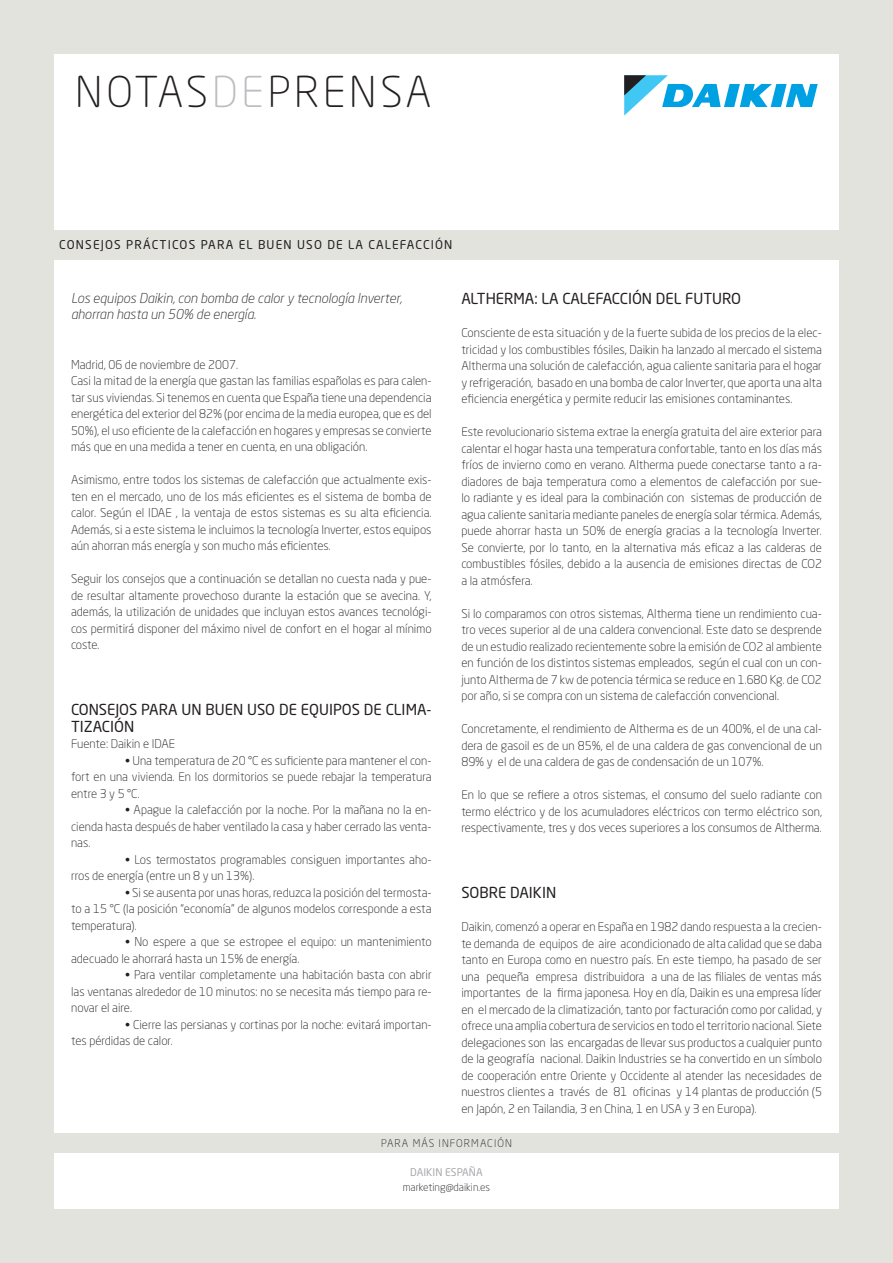
<style>
.page{position:relative;width:893px;height:1263px;background:#e3e3de}
.page>*{position:absolute;margin:0;border:0;box-sizing:border-box;transform-origin:0 0}
.t1{font:300 42px "Neo Sans Std";letter-spacing:.09em;color:#231f20}
.t2{font:15px/16.5px "Neo Sans Std";color:#231f20}
.t3{font:italic 300 13.5px/16.5px "Neo Sans Std";color:#231f20}
.t4{font:300 12px/16.5px "Neo Sans Std";color:#231f20;text-align:justify}
.t5{font:12px "Neo Sans Std";letter-spacing:.1em;color:#231f20}
.t6{font:300 10.5px "Neo Sans Std";color:#231f20}
.t7{font:300 10.5px "Neo Sans Std";letter-spacing:.1em;color:#231f20}
.t8{font:10.5px "Neo Sans Std";color:#a8a9ad}
.s1{color:#bcbdc0}
</style>
<div class="page">
<div style="left:54px;top:54px;width:785px;height:1155px;background:#fff"></div>
<div style="left:28px;top:230px;width:848px;height:29px;background:#e3e3de"></div>
<div style="left:0;top:1133px;width:893px;height:20px;background:#e3e3de"></div>
<svg style="left:624px;top:75px;width:194px;height:41px"></svg>
<h1 class="t1" style="left:75px;top:67px;width:358px">NOTAS<span class="s1">DE</span>PRENSA</h1>
<p class="t5" style="left:59px;top:237px;width:395px">CONSEJOS PRÁCTICOS PARA EL BUEN USO DE LA CALEFACCIÓN</p>
<p class="t3" style="left:71px;top:290px;width:333px">Los equipos Daikin, con bomba de calor y tecnología Inverter, ahorran hasta un 50% de energía.</p>
<p class="t4" style="left:71px;top:356px;width:362px;text-align:left">Madrid, 06 de noviembre de 2007.<br>Casi la mitad de la energía que gastan las familias españolas es para calen&shy;tar sus viviendas. Si tenemos en cuenta que España tiene una dependencia energética del exterior del 82% (por encima de la media europea, que es del 50%), el uso eficiente de la calefacción en hogares y empresas se convierte más que en una medida a tener en cuenta, en una obligación.</p>
<p class="t4" style="left:71px;top:472px;width:362px">Asimismo, entre todos los sistemas de calefacción que actualmente exis&shy;ten en el mercado, uno de los más eficientes es el sistema de bomba de calor. Según el IDAE , la ventaja de estos sistemas es su alta eficiencia.<br>Además, si a este sistema le incluimos la tecnología Inverter, estos equipos aún ahorran más energía y son mucho más eficientes.</p>
<p class="t4" style="left:71px;top:571px;width:362px">Seguir los consejos que a continuación se detallan no cuesta nada y pue&shy;de resultar altamente provechoso durante la estación que se avecina. Y, además, la utilización de unidades que incluyan estos avances tecnológi&shy;cos permitirá disponer del máximo nivel de confort en el hogar al mínimo coste.</p>
<p class="t2" style="left:71px;top:701px;width:362px">CONSEJOS PARA UN BUEN USO DE EQUIPOS DE CLIMA-<br>TIZACIÓN</p>
<p class="t4" style="left:71px;top:736px;width:106px">Fuente: Daikin e IDAE</p>
<p class="t4" style="left:71px;top:752px;width:362px;text-indent:54px">• Una temperatura de 20 °C es suficiente para mantener el con&shy;fort en una vivienda. En los dormitorios se puede rebajar la temperatura entre 3 y 5 °C.</p>
<p class="t4" style="left:71px;top:802px;width:362px;text-indent:54px">• Apague la calefacción por la noche. Por la mañana no la en&shy;cienda hasta después de haber ventilado la casa y haber cerrado las venta&shy;nas.</p>
<p class="t4" style="left:71px;top:851px;width:362px;text-indent:54px">• Los termostatos programables consiguen importantes aho&shy;rros de energía (entre un 8 y un 13%).</p>
<p class="t4" style="left:71px;top:884px;width:362px;text-indent:54px">• Si se ausenta por unas horas, reduzca la posición del termosta&shy;to a 15 °C (la posición “economía” de algunos modelos corresponde a esta temperatura).</p>
<p class="t4" style="left:71px;top:934px;width:362px;text-indent:54px">• No espere a que se estropee el equipo: un mantenimiento adecuado le ahorrará hasta un 15% de energía.</p>
<p class="t4" style="left:71px;top:967px;width:362px;text-indent:54px">• Para ventilar completamente una habitación basta con abrir las ventanas alrededor de 10 minutos: no se necesita más tiempo para re&shy;novar el aire.</p>
<p class="t4" style="left:71px;top:1016px;width:362px;text-indent:54px">• Cierre las persianas y cortinas por la noche: evitará importan&shy;tes pérdidas de calor.</p>
<p class="t2" style="left:461px;top:290px;width:281px">ALTHERMA: LA CALEFACCIÓN DEL FUTURO</p>
<p class="t4" style="left:461px;top:324px;width:362px">Consciente de esta situación y de la fuerte subida de los precios de la elec&shy;tricidad y los combustibles fósiles, Daikin ha lanzado al mercado el sistema Altherma una solución de calefacción, agua caliente sanitaria para el hogar y refrigeración, basado en una bomba de calor Inverter, que aporta una alta eficiencia energética y permite reducir las emisiones contaminantes.</p>
<p class="t4" style="left:461px;top:423px;width:362px">Este revolucionario sistema extrae la energía gratuita del aire exterior para calentar el hogar hasta una temperatura confortable, tanto en los días más fríos de invierno como en verano. Altherma puede conectarse tanto a ra&shy;diadores de baja temperatura como a elementos de calefacción por sue&shy;lo radiante y es ideal para la combinación con sistemas de producción de agua caliente sanitaria mediante paneles de energía solar térmica. Además, puede ahorrar hasta un 50% de energía gracias a la tecnología Inverter.<br>Se convierte, por lo tanto, en la alternativa más eficaz a las calderas de combustibles fósiles, debido a la ausencia de emisiones directas de CO2 a la atmósfera.</p>
<p class="t4" style="left:461px;top:605px;width:362px">Si lo comparamos con otros sistemas, Altherma tiene un rendimiento cua&shy;tro veces superior al de una caldera convencional. Este dato se desprende de un estudio realizado recientemente sobre la emisión de CO2 al ambiente en función de los distintos sistemas empleados, según el cual con un con&shy;junto Altherma de 7 kw de potencia térmica se reduce en 1.680 Kg. de CO2 por año, si se compra con un sistema de calefacción convencional.</p>
<p class="t4" style="left:461px;top:720px;width:362px">Concretamente, el rendimiento de Altherma es de un 400%, el de una cal&shy;dera de gasoil es de un 85%, el de una caldera de gas convencional de un 89% y el de una caldera de gas de condensación de un 107%.</p>
<p class="t4" style="left:461px;top:786px;width:362px">En lo que se refiere a otros sistemas, el consumo del suelo radiante con termo eléctrico y de los acumuladores eléctricos con termo eléctrico son, respectivamente, tres y dos veces superiores a los consumos de Altherma.</p>
<p class="t2" style="left:461px;top:884px;width:96px">SOBRE DAIKIN</p>
<p class="t4" style="left:461px;top:918px;width:362px">Daikin, comenzó a operar en España en 1982 dando respuesta a la crecien&shy;te demanda de equipos de aire acondicionado de alta calidad que se daba tanto en Europa como en nuestro país. En este tiempo, ha pasado de ser una pequeña empresa distribuidora a una de las filiales de ventas más importantes de la firma japonesa. Hoy en día, Daikin es una empresa líder en el mercado de la climatización, tanto por facturación como por calidad, y ofrece una amplia cobertura de servicios en todo el territorio nacional. Siete delegaciones son las encargadas de llevar sus productos a cualquier punto de la geografía nacional. Daikin Industries se ha convertido en un símbolo de cooperación entre Oriente y Occidente al atender las necesidades de nuestros clientes a través de 81 oficinas y 14 plantas de producción (5 en Japón, 2 en Tailandia, 3 en China, 1 en USA y 3 en Europa).</p>
<p class="t7" style="left:381px;top:1137px;width:132px">PARA MÁS INFORMACIÓN</p>
<p class="t8" style="left:410px;top:1165px;width:74px">DAIKIN ESPAÑA</p>
<p class="t6" style="left:403px;top:1180px;width:89px">marketing@daikin.es</p>
</div>
